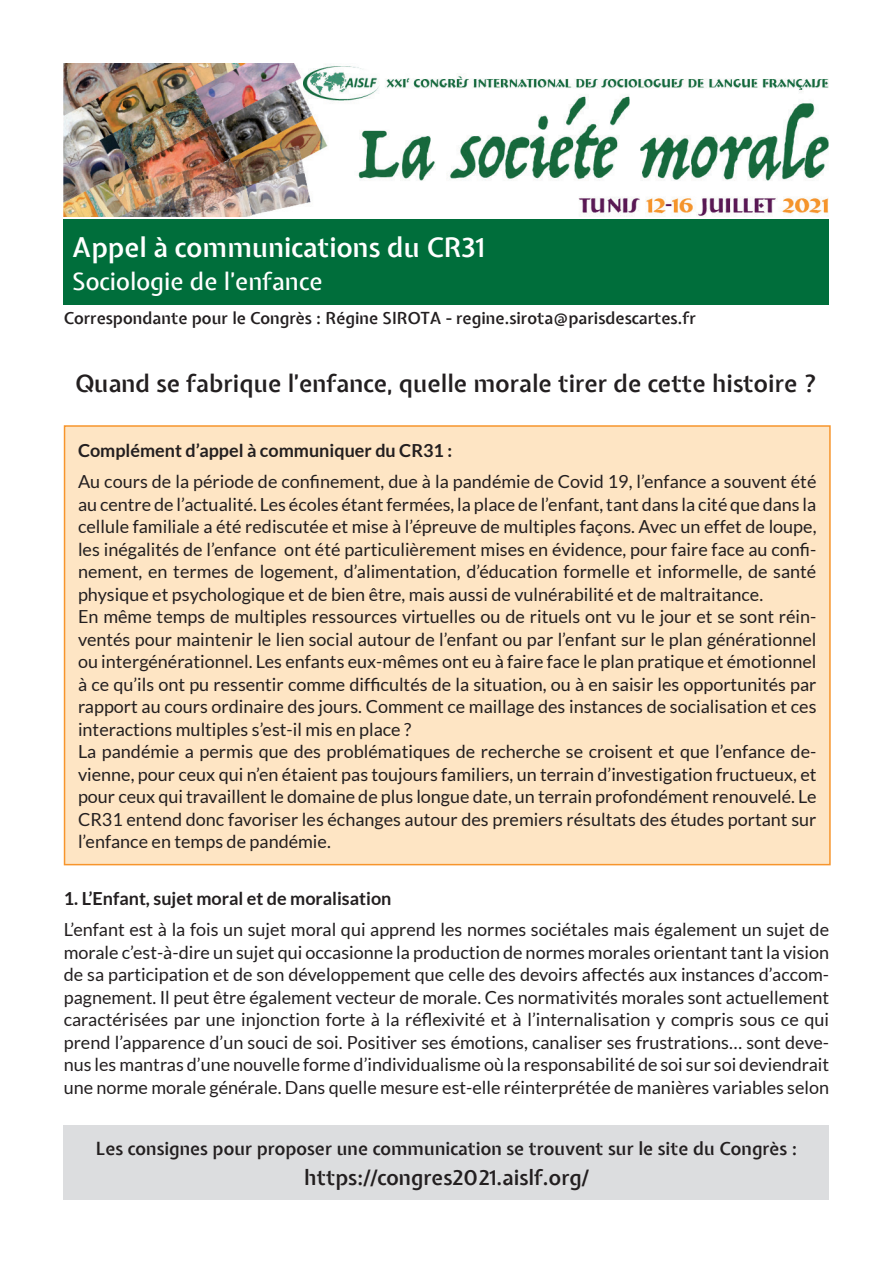
<style>
.page{position:relative;width:893px;height:1263px;background:#fff}
.page>*{position:absolute;margin:0;border:0;box-sizing:border-box;transform-origin:0 0}
.t1{font:600 27px "Expletus Sans";color:#fff}
.t2{font:600 24px "Expletus Sans";color:#231f20}
.t3{font:500 24px "Expletus Sans";color:#fff}
.t4{font:600 21px "Expletus Sans";color:#231f20}
.t5{font:18px/22.5px "Lato";color:#231f20;text-align:justify}
.t6{font:700 18px "Lato";color:#231f20}
.t7{font:600 18px "Expletus Sans";color:#231f20}
.t8{font:600 16.5px "Expletus Sans";color:#231f20}
</style>
<div class="page">
<img style="left:64px;top:64px;width:765px;height:153px">
<div style="left:64px;top:219px;width:765px;height:85px;background:#006e3b"></div>
<div style="left:64px;top:1125px;width:765px;height:74px;background:#dcdddf"></div>
<div style="left:65px;top:426px;width:765px;height:439px;background:#fee5c4"></div>
<div style="left:64px;top:425px;width:767px;height:440px;border:2px solid #f7952c"></div>
<h1 class="t1" style="left:72px;top:233px;width:414px">Appel à communications du CR31</h1>
<h2 class="t3" style="left:72px;top:269px;width:252px">Sociologie de l’enfance</h2>
<p class="t8" style="left:64px;top:309px;width:633px">Correspondante pour le Congrès : Régine SIROTA - regine.sirota@parisdescartes.fr</p>
<h2 class="t2" style="left:75px;top:370px;width:744px">Quand se fabrique l’enfance, quelle morale tirer de cette histoire ?</h2>
<p class="t6" style="left:78px;top:440px;width:376px">Complément d’appel à communiquer du CR31 :</p>
<p class="t5" style="left:78px;top:470px;width:740px;text-align:left">Au cours de la période de confinement, due à la pandémie de Covid 19, l’enfance a souvent été au centre de l’actualité. Les écoles étant fermées, la place de l’enfant, tant dans la cité que dans la cellule familiale a été rediscutée et mise à l’épreuve de multiples façons. Avec un effet de loupe, les inégalités de l’enfance ont été particulièrement mises en évidence, pour faire face au confi&shy;nement, en termes de logement, d’alimentation, d’éducation formelle et informelle, de santé physique et psychologique et de bien être, mais aussi de vulnérabilité et de maltraitance.<br>En même temps de multiples ressources virtuelles ou de rituels ont vu le jour et se sont réin&shy;ventés pour maintenir le lien social autour de l’enfant ou par l’enfant sur le plan générationnel ou intergénérationnel. Les enfants eux-mêmes ont eu à faire face le plan pratique et émotionnel à ce qu’ils ont pu ressentir comme difficultés de la situation, ou à en saisir les opportunités par rapport au cours ordinaire des jours. Comment ce maillage des instances de socialisation et ces interactions multiples s’est-il mis en place ?<br>La pandémie a permis que des problématiques de recherche se croisent et que l’enfance de&shy;vienne, pour ceux qui n’en étaient pas toujours familiers, un terrain d’investigation fructueux, et pour ceux qui travaillent le domaine de plus longue date, un terrain profondément renouvelé. Le CR31 entend donc favoriser les échanges autour des premiers résultats des études portant sur l’enfance en temps de pandémie.</p>
<p class="t6" style="left:64px;top:888px;width:329px">1. L’Enfant, sujet moral et de moralisation</p>
<p class="t5" style="left:64px;top:918px;width:767px">L’enfant est à la fois un sujet moral qui apprend les normes sociétales mais également un sujet de morale c’est-à-dire un sujet qui occasionne la production de normes morales orientant tant la vision de sa participation et de son développement que celle des devoirs affectés aux instances d’accom&shy;pagnement. Il peut être également vecteur de morale. Ces normativités morales sont actuellement caractérisées par une injonction forte à la réflexivité et à l’internalisation y compris sous ce qui prend l’apparence d’un souci de soi. Positiver ses émotions, canaliser ses frustrations… sont deve&shy;nus les mantras d’une nouvelle forme d’individualisme où la responsabilité de soi sur soi deviendrait une norme morale générale. Dans quelle mesure est-elle réinterprétée de manières variables selon</p>
<p class="t7" style="left:96px;top:1139px;width:703px">Les consignes pour proposer une communication se trouvent sur le site du Congrès :</p>
<p class="t4" style="left:304px;top:1166px;width:286px">https://congres2021.aislf.org/</p>
</div>
